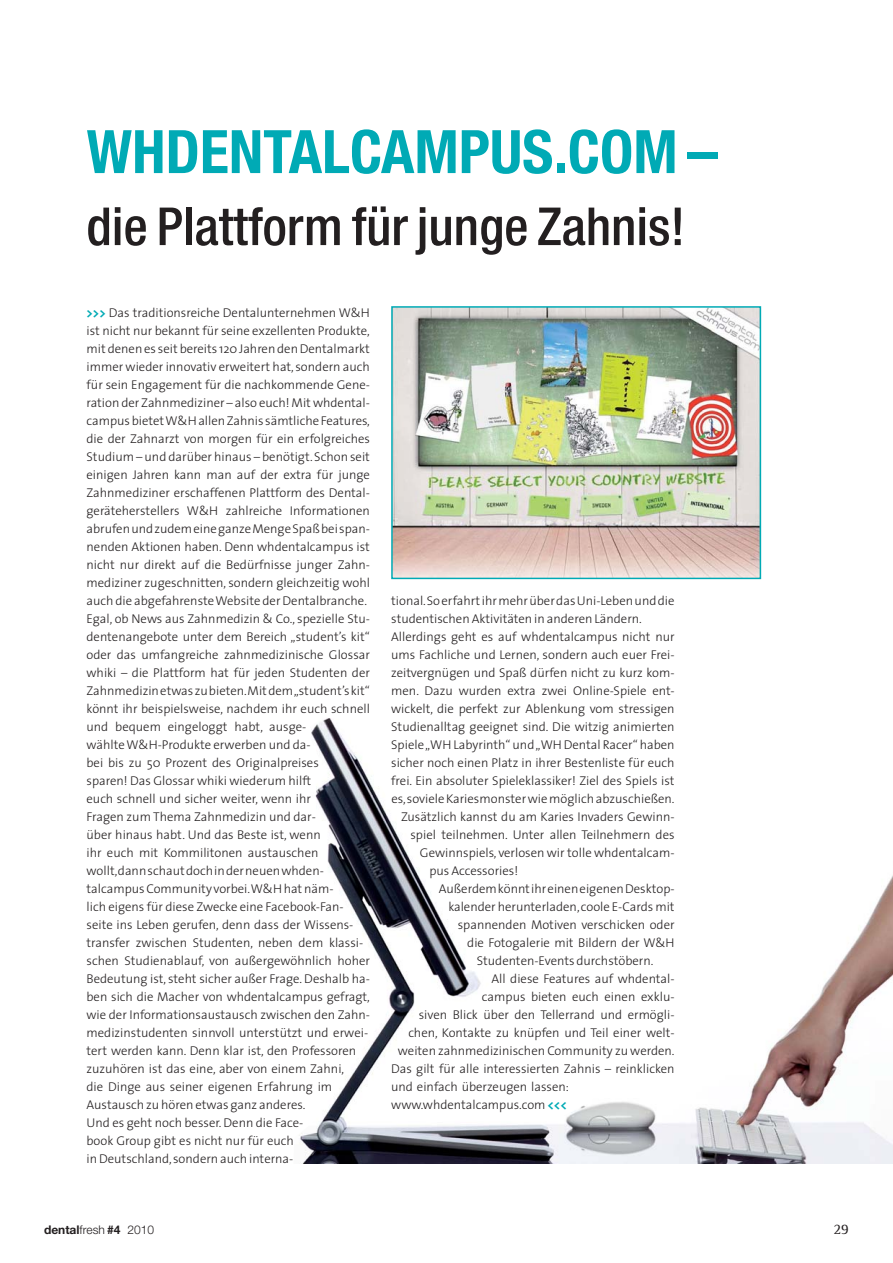
<style>
.page{position:relative;width:893px;height:1263px;background:#fff}
.page>*{position:absolute;margin:0;border:0;box-sizing:border-box;transform-origin:0 0}
.t1{font:700 condensed 60px "Helvetica Neue";color:#00aab5}
.t2{font:500 condensed 52.5px "Helvetica Neue";color:#231f20}
.t3{font:15px "Rotis Serif";color:#231f20}
.t4{font:300 12.75px/18px "The Sans";color:#231f20}
.t5{font:300 12px "Helvetica Neue";color:#231f20}
.s1{font-weight:700;color:#00aab5}
.s2{font-weight:700}
</style>
<div class="page">
<img style="left:394px;top:309px;width:364px;height:267px">
<div style="left:391px;top:306px;width:370px;height:273px;border:2px solid #00aab5"></div>
<img style="left:299px;top:718px;width:594px;height:445px">
<h1 class="t1" style="left:87px;top:130px;width:633px">WHDENTALCAMPUS.COM –</h1>
<h2 class="t2" style="left:87px;top:208px;width:600px">die Plattform für junge Zahnis!</h2>
<p class="t4" style="left:87px;top:305px;width:285px"><span class="s1">&gt;&gt;&gt;</span> Das traditionsreiche Dentalunternehmen W&amp;H ist nicht nur bekannt für seine exzellenten Produkte, mit denen es seit bereits 120 Jahren den Dentalmarkt immer wieder innovativ erweitert hat, sondern auch für sein Engagement für die nachkommende Gene - ration der Zahnmediziner – also euch! Mit whdental&shy;campus bietet W&amp;H allen Zahnis sämtliche Features, die der Zahnarzt von morgen für ein erfolgreiches Studium – und darüber hinaus – benötigt. Schon seit einigen Jahren kann man auf der extra für junge Zahnmediziner erschaffenen Plattform des Dental - geräteherstellers W&amp;H zahlreiche Informationen abrufen und zudem eine ganze Menge Spaß bei span&shy;nenden Aktionen haben. Denn whdentalcampus ist nicht nur direkt auf die Bedürfnisse junger Zahn - mediziner zugeschnitten, sondern gleichzeitig wohl auch die abgefahrenste Website der Dentalbranche.<br>Egal, ob News aus Zahnmedizin &amp; Co., spezielle Stu - den tenangebote unter dem Bereich „student’s kit“ oder das umfangreiche zahnmedizinische Glossar whiki – die Plattform hat für jeden Studenten der Zahnmedizin etwas zu bieten. Mit dem „student’s kit“ könnt ihr beispielsweise, nachdem ihr euch schnell und bequem eingeloggt habt, ausge-<br>wählte W&amp;H-Produkte erwerben und da-<br>bei bis zu 50 Prozent des Ori ginalpreises<br>sparen! Das Glossar whiki wiederum hilft<br>euch schnell und sicher weiter, wenn ihr<br>Fragen zum Thema Zahn medizin und dar-<br>über hinaus habt. Und das Beste ist, wenn<br>ihr euch mit Kommilitonen austauschen<br>wollt, dann schaut doch in der neuen whden&shy;talcampus Community vorbei. W&amp;H hat näm-<br>lich eigens für diese Zwecke eine Facebook-Fan - seite ins Leben gerufen, denn dass der Wissens - trans fer zwischen Studenten, neben dem klassi&shy;schen Stu dienablauf, von außergewöhnlich hoher Bedeu tung ist, steht sicher außer Frage. Deshalb ha&shy;ben sich die Macher von whdentalcampus gefragt, wie der Informationsaustausch zwischen den Zahn - medizin studenten sinnvoll unterstützt und erwei - tert werden kann. Denn klar ist, den Professoren zuzuhören ist das eine, aber von einem Zahni,<br>die Dinge aus seiner eigenen Erfahrung im<br>Aus tausch zu hören etwas ganz anderes.<br>Und es geht noch besser. Denn die Face -<br>book Group gibt es nicht nur für euch<br>in Deutschland, sondern auch interna-</p>
<p class="t4" style="left:391px;top:593px;width:285px">tional. So erfahrt ihr mehr über das Uni-Leben und die</p>
<p class="t4" style="left:391px;top:611px;width:252px">studentischen Aktivitä ten in anderen Ländern.</p>
<p class="t4" style="left:391px;top:629px;width:285px">Allerdings geht es auf whdentalcampus nicht nur</p>
<p class="t4" style="left:391px;top:647px;width:285px">ums Fachliche und Lernen, sondern auch euer Frei -</p>
<p class="t4" style="left:391px;top:665px;width:285px">zeitvergnügen und Spaß dürfen nicht zu kurz kom-</p>
<p class="t4" style="left:391px;top:683px;width:285px">men. Dazu wurden extra zwei Online-Spiele ent-</p>
<p class="t4" style="left:391px;top:701px;width:285px">wickelt, die perfekt zur Ablenkung vom stressigen</p>
<p class="t4" style="left:391px;top:719px;width:285px">Studienalltag geeignet sind. Die witzig animierten</p>
<p class="t4" style="left:391px;top:737px;width:285px">Spiele „WH Labyrinth“ und „WH Dental Racer“ haben</p>
<p class="t4" style="left:391px;top:755px;width:285px">sicher noch einen Platz in ihrer Bestenliste für euch</p>
<p class="t4" style="left:391px;top:773px;width:285px">frei. Ein absoluter Spieleklassiker! Ziel des Spiels ist</p>
<p class="t4" style="left:392px;top:791px;width:285px">es, soviele Kariesmonster wie möglich abzuschießen.</p>
<p class="t4" style="left:401px;top:809px;width:275px">Zusätzlich kannst du am Karies Invaders Gewinn -</p>
<p class="t4" style="left:410px;top:827px;width:266px">spiel teilnehmen. Unter allen Teilneh mern des</p>
<p class="t4" style="left:420px;top:845px;width:256px">Gewinnspiels, verlosen wir tolle whdentalcam-</p>
<p class="t4" style="left:429px;top:863px;width:90px">pus Accessories!</p>
<p class="t4" style="left:439px;top:881px;width:237px">Außerdem könnt ihr einen eigenen Desk top -</p>
<p class="t4" style="left:448px;top:899px;width:228px">kalender herunterladen, coole E-Cards mit</p>
<p class="t4" style="left:458px;top:917px;width:218px">spannenden Motiven verschicken oder</p>
<p class="t4" style="left:467px;top:935px;width:209px">die Fotogalerie mit Bildern der W&amp;H</p>
<p class="t4" style="left:477px;top:953px;width:178px">Studen ten-Events durchstöbern.</p>
<p class="t4" style="left:491px;top:971px;width:185px">All diese Features auf whdental-</p>
<p class="t4" style="left:482px;top:989px;width:194px">campus bieten euch einen exklu -</p>
<p class="t4" style="left:419px;top:1007px;width:257px">siven Blick über den Tellerrand und ermögli-</p>
<p class="t4" style="left:408px;top:1025px;width:268px">chen, Kontakte zu knüpfen und Teil einer welt -</p>
<p class="t4" style="left:398px;top:1043px;width:278px">weiten zahnmedizinischen Com munity zu werden.</p>
<p class="t4" style="left:391px;top:1061px;width:285px">Das gilt für alle interessierten Zahnis – reinklicken</p>
<p class="t4" style="left:391px;top:1079px;width:179px">und einfach überzeugen lassen:</p>
<p class="t4" style="left:391px;top:1097px;width:177px">www.whdentalcampus.com <span class="s1">&lt;&lt;&lt;</span></p>
<p class="t5" style="left:44px;top:1225px;width:112px"><span class="s2">dental</span>fresh <span class="s2">#4</span> 2010</p>
<p class="t3" style="left:833px;top:1223px;width:17px">29</p>
</div>
